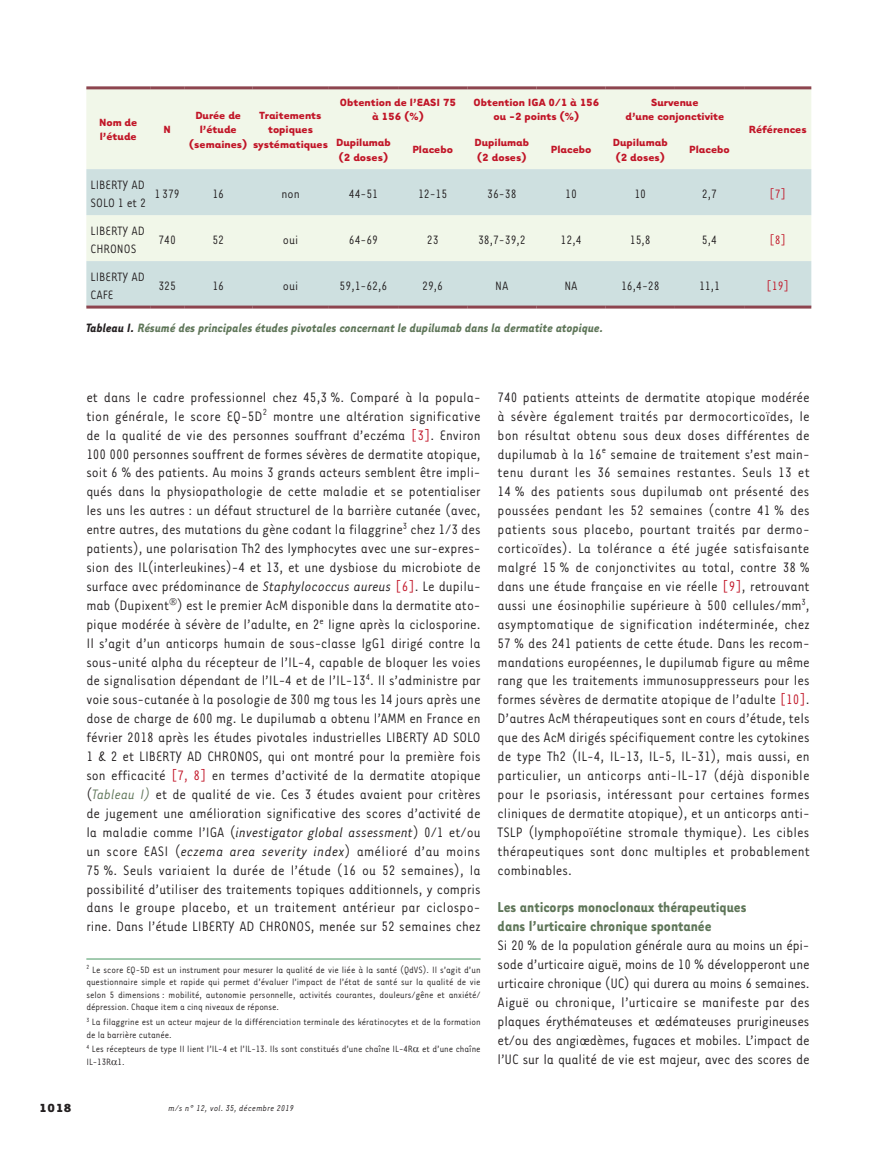
<style>
.page{position:relative;width:894px;height:1150px;background:#fff}
.page>*{position:absolute;margin:0;border:0;box-sizing:border-box;transform-origin:0 0}
.t1{font:700 16.5px/18.9px "Tarzana Narrow";color:#5f7659}
.t2{font:15.75px/18.9px "Tarzana Narrow";color:#231f20;text-align:justify}
.t3{font:13.95px/18px "Tarzana Narrow";color:#231f20}
.t4{font:italic 700 13.95px "Tarzana Narrow";color:#5f7659}
.t5{font:13.95px "Tarzana Narrow";color:#c11527}
.t6{font:700 13.5px "Tarzana Wide";color:#231f20}
.t7{font:700 12px/14.4px "Tarzana Wide";color:#c11527;text-align:center;scale:.9 1}
.t8{font:10.5px/12.6px "Tarzana Narrow";color:#231f20}
.t9{font:italic 9.75px "Tarzana Narrow";letter-spacing:.025em;color:#231f20}
.s1{color:#231f20}
.s2{color:#c11527}
.s3{font-style:italic}
.s4{font-style:italic;color:#5f7659}
</style>
<div class="page">
<hr style="left:86px;top:958px;width:394px;height:1px;background:#84ba95">
<div style="left:86px;top:89px;width:725px;height:80px;background:#f1f7e9"></div>
<svg style="left:86px;top:169px;width:725px;height:136px;fill:#cee0e0"></svg>
<hr style="left:86px;top:86px;width:64px;height:3px;background:#8d454f">
<hr style="left:150px;top:86px;width:34px;height:3px;background:#8d454f">
<hr style="left:184px;top:86px;width:68px;height:3px;background:#8d454f">
<hr style="left:252px;top:86px;width:77px;height:3px;background:#8d454f">
<hr style="left:150px;top:305px;width:34px;height:3px;background:#8d454f">
<hr style="left:184px;top:305px;width:68px;height:3px;background:#8d454f">
<hr style="left:252px;top:305px;width:77px;height:3px;background:#8d454f">
<hr style="left:329px;top:305px;width:69px;height:3px;background:#8d454f">
<hr style="left:398px;top:305px;width:69px;height:3px;background:#8d454f">
<hr style="left:467px;top:305px;width:69px;height:3px;background:#8d454f">
<hr style="left:536px;top:305px;width:69px;height:3px;background:#8d454f">
<hr style="left:605px;top:305px;width:70px;height:3px;background:#8d454f">
<hr style="left:675px;top:305px;width:69px;height:3px;background:#8d454f">
<hr style="left:744px;top:305px;width:67px;height:3px;background:#8d454f">
<hr style="left:329px;top:86px;width:69px;height:3px;background:#8d454f">
<hr style="left:398px;top:86px;width:69px;height:3px;background:#8d454f">
<hr style="left:467px;top:86px;width:69px;height:3px;background:#8d454f">
<hr style="left:536px;top:86px;width:69px;height:3px;background:#8d454f">
<hr style="left:605px;top:86px;width:70px;height:3px;background:#8d454f">
<hr style="left:675px;top:86px;width:69px;height:3px;background:#8d454f">
<hr style="left:86px;top:305px;width:64px;height:3px;background:#8d454f">
<hr style="left:744px;top:86px;width:67px;height:3px;background:#8d454f">
<p class="t7" style="left:99px;top:114px;width:44px;text-align:left">Nom de l’étude</p>
<p class="t7" style="left:163px;top:121px;width:10px">N</p>
<p class="t7" style="left:189px;top:107px;width:67px">Durée de l’étude (semaines)</p>
<p class="t7" style="left:253px;top:107px;width:85px">Traitements topiques systématiques</p>
<p class="t7" style="left:340px;top:94px;width:131px">Obtention de l’EASI 75 à 156 (%)</p>
<p class="t7" style="left:473px;top:94px;width:141px">Obtention IGA 0/1 à 156 ou -2 points (%)</p>
<p class="t7" style="left:625px;top:94px;width:111px">Survenue<br>d’une conjonctivite</p>
<p class="t7" style="left:336px;top:135px;width:62px;text-align:left">Dupilumab (2 doses)</p>
<p class="t7" style="left:412px;top:142px;width:47px">Placebo</p>
<p class="t7" style="left:474px;top:135px;width:62px;text-align:left">Dupilumab (2 doses)</p>
<p class="t7" style="left:550px;top:142px;width:47px">Placebo</p>
<p class="t7" style="left:613px;top:135px;width:62px;text-align:left">Dupilumab (2 doses)</p>
<p class="t7" style="left:689px;top:142px;width:47px">Placebo</p>
<p class="t7" style="left:748px;top:121px;width:66px">Références</p>
<p class="t3" style="left:91px;top:175px;width:57px">LIBERTY AD<br>SOLO 1 et 2</p>
<p class="t3" style="left:155px;top:184px;width:27px">1 379</p>
<p class="t3" style="left:212px;top:184px;width:13px">16</p>
<p class="t3" style="left:281px;top:184px;width:20px">non</p>
<p class="t3" style="left:349px;top:184px;width:31px">44-51</p>
<p class="t3" style="left:418px;top:184px;width:31px">12-15</p>
<p class="t3" style="left:487px;top:184px;width:31px">36-38</p>
<p class="t3" style="left:565px;top:184px;width:13px">10</p>
<p class="t3" style="left:634px;top:184px;width:13px">10</p>
<p class="t3" style="left:702px;top:184px;width:17px">2,7</p>
<p class="t5" style="left:769px;top:185px;width:19px">[7]</p>
<p class="t3" style="left:91px;top:221px;width:56px">LIBERTY AD<br>CHRONOS</p>
<p class="t3" style="left:158px;top:230px;width:19px">740</p>
<p class="t3" style="left:212px;top:230px;width:13px">52</p>
<p class="t3" style="left:283px;top:230px;width:17px">oui</p>
<p class="t3" style="left:349px;top:230px;width:31px">64-69</p>
<p class="t3" style="left:427px;top:230px;width:13px">23</p>
<p class="t3" style="left:478px;top:230px;width:49px">38,7-39,2</p>
<p class="t3" style="left:560px;top:230px;width:22px">12,4</p>
<p class="t3" style="left:629px;top:230px;width:22px">15,8</p>
<p class="t3" style="left:702px;top:230px;width:17px">5,4</p>
<p class="t5" style="left:769px;top:231px;width:19px">[8]</p>
<p class="t3" style="left:91px;top:267px;width:56px">LIBERTY AD<br>CAFE</p>
<p class="t3" style="left:158px;top:276px;width:19px">325</p>
<p class="t3" style="left:212px;top:276px;width:13px">16</p>
<p class="t3" style="left:283px;top:276px;width:17px">oui</p>
<p class="t3" style="left:339px;top:276px;width:49px">59,1-62,6</p>
<p class="t3" style="left:422px;top:276px;width:22px">29,6</p>
<p class="t3" style="left:495px;top:276px;width:15px">NA</p>
<p class="t3" style="left:564px;top:276px;width:15px">NA</p>
<p class="t3" style="left:621px;top:276px;width:40px">16,4-28</p>
<p class="t3" style="left:699px;top:276px;width:22px">11,1</p>
<p class="t5" style="left:766px;top:277px;width:25px">[19]</p>
<p class="t4" style="left:86px;top:319px;width:519px"><span class="s1">Tableau I.</span> Résumé des principales études pivotales concernant le dupilumab dans la dermatite atopique.</p>
<p class="t2" style="left:86px;top:387px;width:396px">et dans le cadre professionnel chez 45,3 %. Comparé à la popula&shy;tion générale, le score EQ-5D<sup>2</sup> montre une altération significative de la qualité de vie des personnes souffrant d’eczéma <span class="s2">[3]</span>. Environ 100 000 personnes souffrent de formes sévères de dermatite atopique, soit 6 % des patients. Au moins 3 grands acteurs semblent être impli&shy;qués dans la physiopathologie de cette maladie et se potentialiser les uns les autres : un défaut structurel de la barrière cutanée (avec, entre autres, des mutations du gène codant la filaggrine<sup>3</sup> chez 1/3 des patients), une polarisation Th2 des lymphocytes avec une sur-expres&shy;sion des IL(interleukines)-4 et 13, et une dysbiose du microbiote de surface avec prédominance de <span class="s3">Staphylococcus aureus</span> <span class="s2">[6]</span>. Le dupilu&shy;mab (Dupixent ) est le premier AcM disponible dans la dermatite ato&shy;pique modérée à sévère de l’adulte, en 2<sup>e</sup> ligne après la ciclosporine.<br>Il s’agit d’un anticorps humain de sous-classe IgG1 dirigé contre la sous-unité alpha du récepteur de l’IL-4, capable de bloquer les voies de signalisation dépendant de l’IL-4 et de l’IL-13<sup>4</sup>. Il s’administre par voie sous-cutanée à la posologie de 300 mg tous les 14 jours après une dose de charge de 600 mg. Le dupilumab a obtenu l’AMM en France en février 2018 après les études pivotales industrielles LIBERTY AD SOLO 1 &amp; 2 et LIBERTY AD CHRONOS, qui ont montré pour la première fois son efficacité <span class="s2">[7, 8]</span> en termes d’activité de la dermatite atopique (<span class="s4">Tableau I)</span> et de qualité de vie. Ces 3 études avaient pour critères de jugement une amélioration significative des scores d’activité de la maladie comme l’IGA (<span class="s3">investigator global assessment</span>) 0/1 et/ou un score EASI (<span class="s3">eczema area severity index</span>) amélioré d’au moins 75 %. Seuls variaient la durée de l’étude (16 ou 52 semaines), la possibilité d’utiliser des traitements topiques additionnels, y compris dans le groupe placebo, et un traitement antérieur par ciclospo&shy;rine. Dans l’étude LIBERTY AD CHRONOS, menée sur 52 semaines chez</p>
<p class="t8" style="left:86px;top:962px;width:396px;text-align:justify"><sup>2</sup> Le score EQ-5D est un instrument pour mesurer la qualité de vie liée à la santé (QdVS). Il s’agit d’un questionnaire simple et rapide qui permet d’évaluer l’impact de l’état de santé sur la qualité de vie selon 5 dimensions : mobilité, autonomie personnelle, activités courantes, douleurs/gêne et anxiété/ dépression. Chaque item a cinq niveaux de réponse.</p>
<p class="t8" style="left:86px;top:1014px;width:395px"><sup>3</sup> La filaggrine est un acteur majeur de la différenciation terminale des kératinocytes et de la formation de la barrière cutanée.</p>
<p class="t8" style="left:86px;top:1042px;width:396px"><sup>4</sup> Les récepteurs de type II lient l’IL-4 et l’IL-13. Ils sont constitués d’une chaîne IL-4R et d’une chaîne<br>IL-13R 1.</p>
<p class="t6" style="left:39px;top:1098px;width:34px">1018</p>
<p class="t9" style="left:169px;top:1101px;width:127px">m/s n° 12, vol. 35, décembre 2019</p>
<p class="t2" style="left:497px;top:387px;width:313px">740 patients atteints de dermatite atopique modérée à sévère également traités par dermocorticoïdes, le bon résultat obtenu sous deux doses différentes de dupilumab à la 16<sup>e</sup> semaine de traitement s’est main&shy;tenu durant les 36 semaines restantes. Seuls 13 et 14 % des patients sous dupilumab ont présenté des poussées pendant les 52 semaines (contre 41 % des patients sous placebo, pourtant traités par dermo&shy;corticoïdes). La tolérance a été jugée satisfaisante malgré 15 % de conjonctivites au total, contre 38 % dans une étude française en vie réelle <span class="s2">[9]</span>, retrouvant aussi une éosinophilie supérieure à 500 cellules/mm<sup>3</sup>, asymptomatique de signification indéterminée, chez 57 % des 241 patients de cette étude. Dans les recom&shy;mandations européennes, le dupilumab figure au même rang que les traitements immunosuppresseurs pour les formes sévères de dermatite atopique de l’adulte <span class="s2">[10]</span>.<br>D’autres AcM thérapeutiques sont en cours d’étude, tels que des AcM dirigés spécifiquement contre les cytokines de type Th2 (IL-4, IL-13, IL-5, IL-31), mais aussi, en particulier, un anticorps anti-IL-17 (déjà disponible pour le psoriasis, intéressant pour certaines formes cliniques de dermatite atopique), et un anticorps anti-TSLP (lymphopoïétine stromale thymique). Les cibles thérapeutiques sont donc multiples et probablement combinables.</p>
<p class="t1" style="left:497px;top:897px;width:250px">Les anticorps monoclonaux thérapeutiques dans l’urticaire chronique spontanée</p>
<p class="t2" style="left:497px;top:935px;width:313px">Si 20 % de la population générale aura au moins un épi&shy;sode d’urticaire aiguë, moins de 10 % développeront une urticaire chronique (UC) qui durera au moins 6 semaines.<br>Aiguë ou chronique, l’urticaire se manifeste par des plaques érythémateuses et œdémateuses prurigineuses et/ou des angiœdèmes, fugaces et mobiles. L’impact de l’UC sur la qualité de vie est majeur, avec des scores de</p>
</div>
